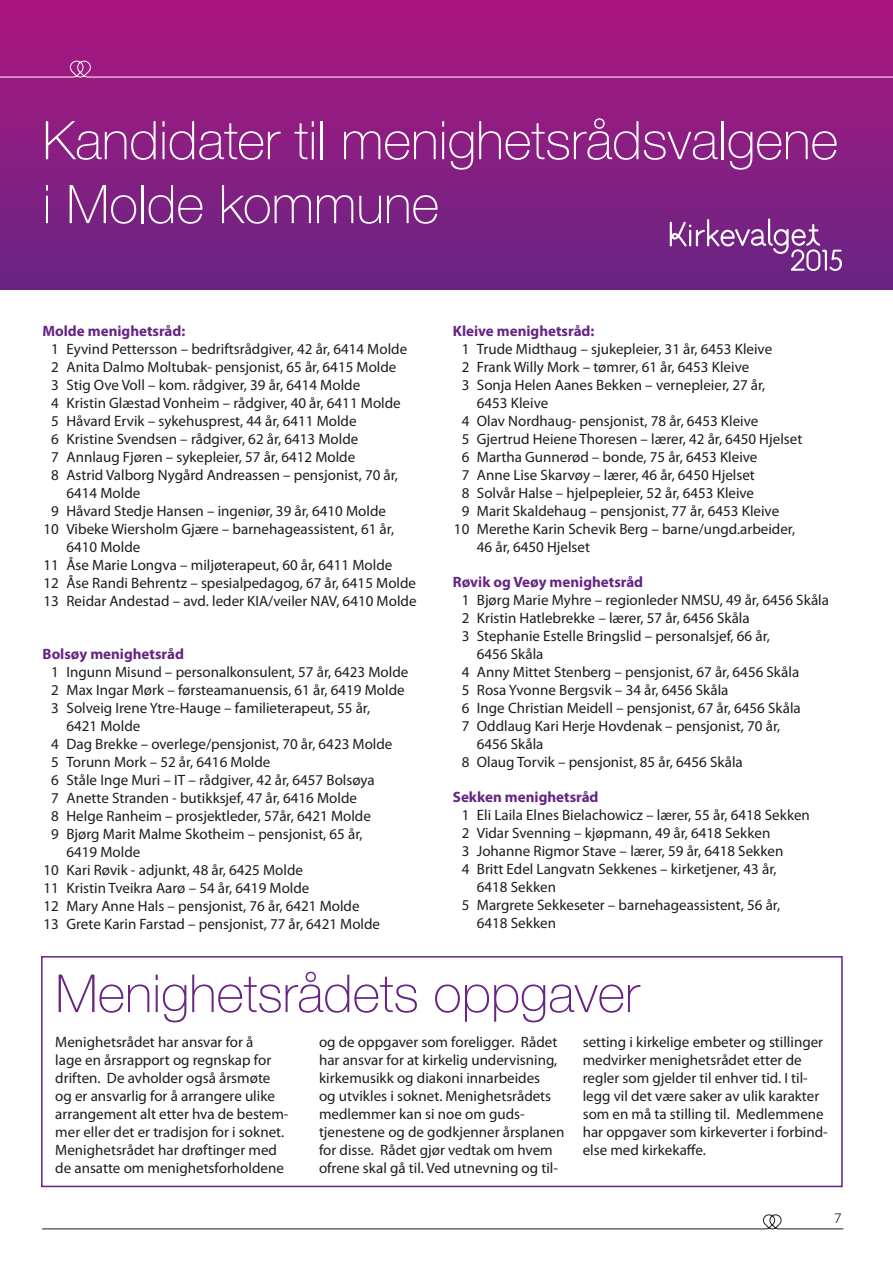
<style>
.page{position:relative;width:893px;height:1263px;background:#fff}
.page>*{position:absolute;margin:0;border:0;box-sizing:border-box;transform-origin:0 0}
.t1{font:100 53.25px/63.9px "Helvetica Neue";color:#fff}
.t2{font:100 52.5px "Helvetica Neue";color:#662483}
.t3{font:15px/18px "Myriad Pro";color:#1d1d1b}
.t4{font:700 15px "Myriad Pro";color:#662483}
.t5{font:15px "Myriad Pro";color:#575756}
</style>
<div class="page">
<svg style="left:42px;top:1214px;width:801px;height:15px"></svg>
<div style="left:41px;top:956px;width:802px;height:231px;border:2px solid #662483"></div>
<div style="left:0;top:0;width:893px;height:289px;background:linear-gradient(to bottom,#ae1580,#682583)"></div>
<svg style="left:0;top:61px;width:893px;height:16px;background:#a02185"></svg>
<svg style="left:670px;top:218px;width:172px;height:53px;background:#884495"></svg>
<h1 class="t1" style="left:43px;top:107px;width:797px">Kandidater til menighetsrådsvalgene i Molde kommune</h1>
<p class="t4" style="left:43px;top:322px;width:144px">Molde menighetsråd:</p>
<p class="t3" style="left:51px;top:340px;width:357px">1 Eyvind Pettersson – bedriftsrådgiver, 42 år, 6414 Molde</p>
<p class="t3" style="left:51px;top:358px;width:347px">2 Anita Dalmo Moltubak- pensjonist, 65 år, 6415 Molde</p>
<p class="t3" style="left:51px;top:376px;width:310px">3 Stig Ove Voll – kom. rådgiver, 39 år, 6414 Molde</p>
<p class="t3" style="left:51px;top:394px;width:351px">4 Kristin Glæstad Vonheim – rådgiver, 40 år, 6411 Molde</p>
<p class="t3" style="left:51px;top:412px;width:307px">5 Håvard Ervik – sykehusprest, 44 år, 6411 Molde</p>
<p class="t3" style="left:51px;top:430px;width:309px">6 Kristine Svendsen – rådgiver, 62 år, 6413 Molde</p>
<p class="t3" style="left:51px;top:448px;width:305px">7 Annlaug Fjøren – sykepleier, 57 år, 6412 Molde</p>
<p class="t3" style="left:51px;top:466px;width:348px">8 Astrid Valborg Nygård Andreassen – pensjonist, 70 år,</p>
<p class="t3" style="left:67px;top:484px;width:75px">6414 Molde</p>
<p class="t3" style="left:51px;top:502px;width:336px">9 Håvard Stedje Hansen – ingeniør, 39 år, 6410 Molde</p>
<p class="t3" style="left:44px;top:520px;width:352px">10 Vibeke Wiersholm Gjære – barnehageassistent, 61 år,</p>
<p class="t3" style="left:67px;top:538px;width:75px">6410 Molde</p>
<p class="t3" style="left:44px;top:556px;width:350px">11 Åse Marie Longva – miljøterapeut, 60 år, 6411 Molde</p>
<p class="t3" style="left:44px;top:574px;width:374px">12 Åse Randi Behrentz – spesialpedagog, 67 år, 6415 Molde</p>
<p class="t3" style="left:44px;top:592px;width:374px">13 Reidar Andestad – avd. leder KIA/veiler NAV, 6410 Molde</p>
<p class="t4" style="left:43px;top:645px;width:143px">Bolsøy menighetsråd</p>
<p class="t3" style="left:51px;top:663px;width:358px">1 Ingunn Misund – personalkonsulent, 57 år, 6423 Molde</p>
<p class="t3" style="left:51px;top:681px;width:355px">2 Max Ingar Mørk – førsteamanuensis, 61 år, 6419 Molde</p>
<p class="t3" style="left:51px;top:699px;width:320px">3 Solveig Irene Ytre-Hauge – familieterapeut, 55 år,</p>
<p class="t3" style="left:67px;top:717px;width:75px">6421 Molde</p>
<p class="t3" style="left:51px;top:735px;width:343px">4 Dag Brekke – overlege/pensjonist, 70 år, 6423 Molde</p>
<p class="t3" style="left:51px;top:753px;width:221px">5 Torunn Mork – 52 år, 6416 Molde</p>
<p class="t3" style="left:51px;top:771px;width:325px">6 Ståle Inge Muri – IT – rådgiver, 42 år, 6457 Bolsøya</p>
<p class="t3" style="left:51px;top:789px;width:307px">7 Anette Stranden - butikksjef, 47 år, 6416 Molde</p>
<p class="t3" style="left:51px;top:807px;width:321px">8 Helge Ranheim – prosjektleder, 57år, 6421 Molde</p>
<p class="t3" style="left:51px;top:825px;width:313px">9 Bjørg Marit Malme Skotheim – pensjonist, 65 år,</p>
<p class="t3" style="left:67px;top:843px;width:75px">6419 Molde</p>
<p class="t3" style="left:44px;top:861px;width:261px">10 Kari Røvik - adjunkt, 48 år, 6425 Molde</p>
<p class="t3" style="left:44px;top:879px;width:267px">11 Kristin Tveikra Aarø – 54 år, 6419 Molde</p>
<p class="t3" style="left:44px;top:897px;width:317px">12 Mary Anne Hals – pensjonist, 76 år, 6421 Molde</p>
<p class="t3" style="left:44px;top:915px;width:338px">13 Grete Karin Farstad – pensjonist, 77 år, 6421 Molde</p>
<p class="t4" style="left:453px;top:322px;width:143px">Kleive menighetsråd:</p>
<p class="t3" style="left:462px;top:340px;width:312px">1 Trude Midthaug – sjukepleier, 31 år, 6453 Kleive</p>
<p class="t3" style="left:462px;top:358px;width:289px">2 Frank Willy Mork – tømrer, 61 år, 6453 Kleive</p>
<p class="t3" style="left:462px;top:376px;width:305px">3 Sonja Helen Aanes Bekken – vernepleier, 27 år,</p>
<p class="t3" style="left:477px;top:394px;width:73px">6453 Kleive</p>
<p class="t3" style="left:462px;top:412px;width:298px">4 Olav Nordhaug- pensjonist, 78 år, 6453 Kleive</p>
<p class="t3" style="left:462px;top:430px;width:342px">5 Gjertrud Heiene Thoresen – lærer, 42 år, 6450 Hjelset</p>
<p class="t3" style="left:462px;top:448px;width:297px">6 Martha Gunnerød – bonde, 75 år, 6453 Kleive</p>
<p class="t3" style="left:462px;top:466px;width:295px">7 Anne Lise Skarvøy – lærer, 46 år, 6450 Hjelset</p>
<p class="t3" style="left:462px;top:484px;width:294px">8 Solvår Halse – hjelpepleier, 52 år, 6453 Kleive</p>
<p class="t3" style="left:462px;top:502px;width:319px">9 Marit Skaldehaug – pensjonist, 77 år, 6453 Kleive</p>
<p class="t3" style="left:454px;top:520px;width:343px">10 Merethe Karin Schevik Berg – barne/ungd.arbeider,</p>
<p class="t3" style="left:477px;top:538px;width:115px">46 år, 6450 Hjelset</p>
<p class="t4" style="left:453px;top:573px;width:192px">Røvik og Veøy menighetsråd</p>
<p class="t3" style="left:462px;top:591px;width:369px">1 Bjørg Marie Myhre – regionleder NMSU, 49 år, 6456 Skåla</p>
<p class="t3" style="left:462px;top:609px;width:289px">2 Kristin Hatlebrekke – lærer, 57 år, 6456 Skåla</p>
<p class="t3" style="left:462px;top:627px;width:310px">3 Stephanie Estelle Bringslid – personalsjef, 66 år,</p>
<p class="t3" style="left:477px;top:645px;width:68px">6456 Skåla</p>
<p class="t3" style="left:462px;top:663px;width:339px">4 Anny Mittet Stenberg – pensjonist, 67 år, 6456 Skåla</p>
<p class="t3" style="left:462px;top:681px;width:268px">5 Rosa Yvonne Bergsvik – 34 år, 6456 Skåla</p>
<p class="t3" style="left:462px;top:699px;width:341px">6 Inge Christian Meidell – pensjonist, 67 år, 6456 Skåla</p>
<p class="t3" style="left:462px;top:717px;width:320px">7 Oddlaug Kari Herje Hovdenak – pensjonist, 70 år,</p>
<p class="t3" style="left:477px;top:735px;width:68px">6456 Skåla</p>
<p class="t3" style="left:462px;top:753px;width:283px">8 Olaug Torvik – pensjonist, 85 år, 6456 Skåla</p>
<p class="t4" style="left:453px;top:788px;width:147px">Sekken menighetsråd</p>
<p class="t3" style="left:462px;top:806px;width:350px">1 Eli Laila Elnes Bielachowicz – lærer, 55 år, 6418 Sekken</p>
<p class="t3" style="left:462px;top:824px;width:310px">2 Vidar Svenning – kjøpmann, 49 år, 6418 Sekken</p>
<p class="t3" style="left:462px;top:842px;width:323px">3 Johanne Rigmor Stave – lærer, 59 år, 6418 Sekken</p>
<p class="t3" style="left:462px;top:860px;width:316px">4 Britt Edel Langvatn Sekkenes – kirketjener, 43 år,</p>
<p class="t3" style="left:477px;top:878px;width:81px">6418 Sekken</p>
<p class="t3" style="left:462px;top:896px;width:320px">5 Margrete Sekkeseter – barnehageassistent, 56 år,</p>
<p class="t3" style="left:477px;top:914px;width:81px">6418 Sekken</p>
<h2 class="t2" style="left:55px;top:953px;width:586px">Menighetsrådets oppgaver</h2>
<p class="t3" style="left:55px;top:1033px;width:235px">Menighetsrådet har ansvar for å<br>lage en årsrapport og regnskap for driften. De avholder også årsmøte og er ansvarlig for å arrangere ulike arrangement alt etter hva de bestem&shy;mer eller det er tradisjon for i soknet.<br>Menighetsrådet har drøftinger med de ansatte om menighetsforholdene</p>
<p class="t3" style="left:319px;top:1033px;width:247px">og de oppgaver som foreligger. Rådet har ansvar for at kirkelig undervisning, kirkemusikk og diakoni innarbeides<br>og utvikles i soknet. Menighetsrådets medlemmer kan si noe om guds&shy;tjenestene og de godkjenner årsplanen for disse. Rådet gjør vedtak om hvem ofrene skal gå til. Ved utnevning og til-</p>
<p class="t3" style="left:583px;top:1033px;width:247px">setting i kirkelige embeter og stillinger medvirker menighetsrådet etter de regler som gjelder til enhver tid. I til&shy;legg vil det være saker av ulik karakter som en må ta stilling til. Medlemmene har oppgaver som kirkeverter i forbind&shy;else med kirkekaffe.</p>
<p class="t5" style="left:834px;top:1210px;width:9px">7</p>
</div>
